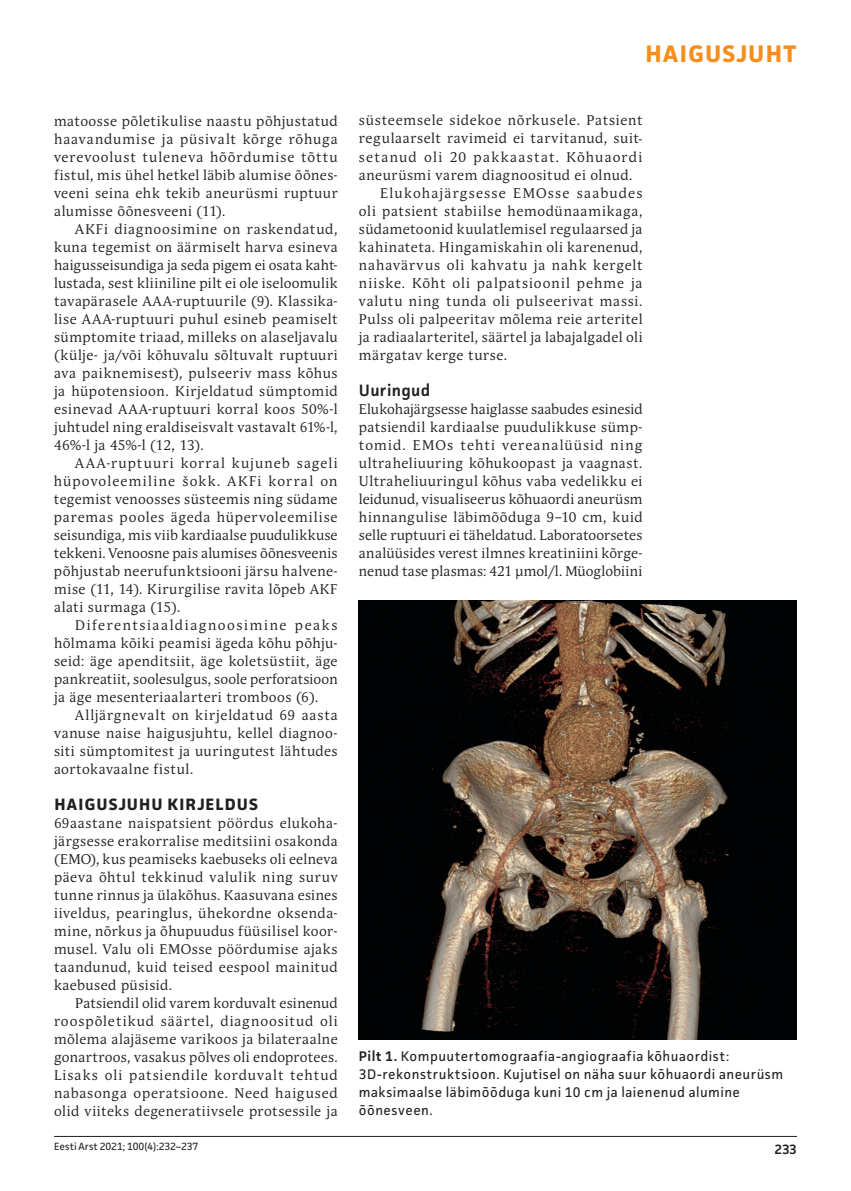
<style>
.page{position:relative;width:851px;height:1191px;background:#fff}
.page>*{position:absolute;margin:0;border:0;box-sizing:border-box;transform-origin:0 0}
.t1{font:700 24px "Facit";letter-spacing:.05em;color:#f68e1e}
.t2{font:700 16.5px "Facit";letter-spacing:.07em;color:#231f20}
.t3{font:600 16.5px "Facit";letter-spacing:.02em;color:#231f20}
.t4{font:13.95px/18px "Andulka Book Pro";letter-spacing:.045em;color:#231f20;text-align:justify}
.t5{font:13.95px/18px "Facit";letter-spacing:.035em;color:#231f20}
.t6{font:13.95px "Andulka Book Pro";letter-spacing:.07em;color:#231f20}
.t7{font:13.95px "Andulka Book Pro";letter-spacing:.095em;color:#231f20}
.t8{font:13.95px "Andulka Book Pro";letter-spacing:.09em;color:#231f20}
.t9{font:600 13.5px "Facit";color:#231f20}
.t10{font:10.5px "Facit";color:#231f20}
.s1{font-weight:600}
</style>
<div class="page">
<hr style="left:54px;top:1136px;width:742px;height:1px;background:#231f20">
<img style="left:359px;top:601px;width:437px;height:438px">
<h1 class="t1" style="left:645px;top:39px;width:152px">HAIGUSJUHT</h1>
<p class="t4" style="left:54px;top:112px;width:285px">matoosse põletikulise naastu põhjustatud haavandumise ja püsivalt kõrge rõhuga verevoolust tuleneva hõõrdumise tõttu fistul, mis ühel hetkel läbib alumise õõnes&shy;veeni seina ehk tekib aneurüsmi ruptuur alumisse õõnesveeni (11).</p>
<p class="t4" style="left:54px;top:220px;width:285px;text-indent:21px">AKFi diagnoosimine on raskendatud, kuna tegemist on äärmiselt harva esineva haigusseisundiga ja seda pigem ei osata kaht&shy;lustada, sest kliiniline pilt ei ole iseloomulik tavapärasele AAA-ruptuurile (9). Klassika&shy;lise AAA-ruptuuri puhul esineb peamiselt sümptomite triaad, milleks on alaseljavalu (külje- ja/või kõhuvalu sõltuvalt ruptuuri ava paiknemisest), pulseeriv mass kõhus ja hüpotensioon. Kirjeldatud sümptomid esinevad AAA-ruptuuri korral koos 50%-l juhtudel ning eraldiseisvalt vastavalt 61%-l, 46%-l ja 45%-l (12, 13).</p>
<p class="t4" style="left:54px;top:454px;width:285px;text-indent:21px">AAA-ruptuuri korral kujuneb sageli hüpovoleemiline šokk. AKFi korral on tegemist venoosses süsteemis ning südame paremas pooles ägeda hüpervoleemilise seisundiga, mis viib kardiaalse puudulikkuse tekkeni. Venoosne pais alumises õõnesveenis põhjustab neerufunktsiooni järsu halvene&shy;mise (11, 14). Kirurgilise ravita lõpeb AKF alati surmaga (15).</p>
<p class="t4" style="left:54px;top:616px;width:285px;text-indent:21px">Diferentsiaaldiagnoosimine peaks hõlmama kõiki peamisi ägeda kõhu põhju&shy;seid: äge apenditsiit, äge koletsüstiit, äge pankreatiit, soolesulgus, soole perforatsioon ja äge mesenteriaalarteri tromboos (6).</p>
<p class="t4" style="left:54px;top:706px;width:285px;text-indent:21px">Alljärgnevalt on kirjeldatud 69 aasta vanuse naise haigusjuhtu, kellel diagnoo&shy;siti sümptomitest ja uuringutest lähtudes aortokavaalne fistul.</p>
<p class="t2" style="left:54px;top:794px;width:12px">HAIGUSJUHU</p>
<p class="t2" style="left:167px;top:794px;width:81px">KIRJELDUS</p>
<p class="t4" style="left:54px;top:814px;width:285px">69aastane naispatsient pöördus elukoha&shy;järgsesse erakorralise meditsiini osakonda (EMO), kus peamiseks kaebuseks oli eelneva päeva õhtul tekkinud valulik ning suruv tunne rinnus ja ülakõhus. Kaasuvana esines iiveldus, pearinglus, ühekordne oksenda&shy;mine, nõrkus ja õhupuudus füüsilisel koor&shy;musel. Valu oli EMOsse pöördumise ajaks taandunud, kuid teised eespool mainitud kaebused püsisid.</p>
<p class="t4" style="left:54px;top:994px;width:285px;text-indent:21px">Patsiendil olid varem korduvalt esinenud roospõletikud säärtel, diagnoositud oli mõlema alajäseme varikoos ja bilateraalne gonartroos, vasakus põlves oli endoprotees.<br>Lisaks oli patsiendile korduvalt tehtud nabasonga operatsioone. Need haigused olid viiteks degeneratiivsele protsessile ja</p>
<p class="t10" style="left:54px;top:1139px;width:146px">Eesti Arst 2021; 100(4):232–237</p>
<p class="t4" style="left:359px;top:112px;width:285px">süsteemsele sidekoe nõrkusele. Patsient</p>
<p class="t4" style="left:359px;top:130px;width:285px">regulaarselt ravimeid ei tarvitanud, suit-</p>
<p class="t7" style="left:359px;top:149px;width:285px">setanud oli 20 pakkaastat. Kõhuaordi</p>
<p class="t4" style="left:359px;top:166px;width:275px">aneurüsmi varem diagnoositud ei olnud.</p>
<p class="t8" style="left:380px;top:185px;width:264px">Elukohajärgsesse EMOsse saabudes</p>
<p class="t4" style="left:359px;top:202px;width:285px">oli patsient stabiilse hemodünaamikaga,</p>
<p class="t4" style="left:359px;top:220px;width:285px">südametoonid kuulatlemisel regulaarsed ja</p>
<p class="t4" style="left:359px;top:238px;width:285px">kahinateta. Hingamiskahin oli karenenud,</p>
<p class="t6" style="left:359px;top:256px;width:285px">nahavärvus oli kahvatu ja nahk kergelt</p>
<p class="t6" style="left:359px;top:274px;width:285px">niiske. Kõht oli palpatsioonil pehme ja</p>
<p class="t4" style="left:359px;top:292px;width:285px">valutu ning tunda oli pulseerivat massi.</p>
<p class="t4" style="left:359px;top:310px;width:285px">Pulss oli palpeeritav mõlema reie arteritel</p>
<p class="t4" style="left:359px;top:328px;width:285px">ja radiaalarteritel, säärtel ja labajalgadel oli</p>
<p class="t4" style="left:359px;top:346px;width:149px">märgatav kerge turse.</p>
<p class="t3" style="left:359px;top:380px;width:73px">Uuringud</p>
<p class="t4" style="left:359px;top:400px;width:285px">Elukohajärgsesse haiglasse saabudes esinesid patsiendil kardiaalse puudulikkuse sümp&shy;tomid. EMOs tehti vereanalüüsid ning ultraheliuuring kõhukoopast ja vaagnast.<br>Ultraheliuuringul kõhus vaba vedelikku ei leidunud, visualiseerus kõhuaordi aneurüsm hinnangulise läbimõõduga 9–10 cm, kuid selle ruptuuri ei täheldatud. Laboratoorsetes analüüsides verest ilmnes kreatiniini kõrge&shy;nenud tase plasmas: 421 µmol/l. Müoglobiini</p>
<p class="t5" style="left:359px;top:1047px;width:425px"><span class="s1">Pilt 1.</span> Kompuutertomograafia-angiograafia kõhuaordist:<br>3D-rekonstruktsioon. Kujutisel on näha suur kõhuaordi aneurüsm maksimaalse läbimõõduga kuni 10 cm ja laienenud alumine õõnesveen.</p>
<p class="t9" style="left:774px;top:1140px;width:24px">233</p>
</div>
